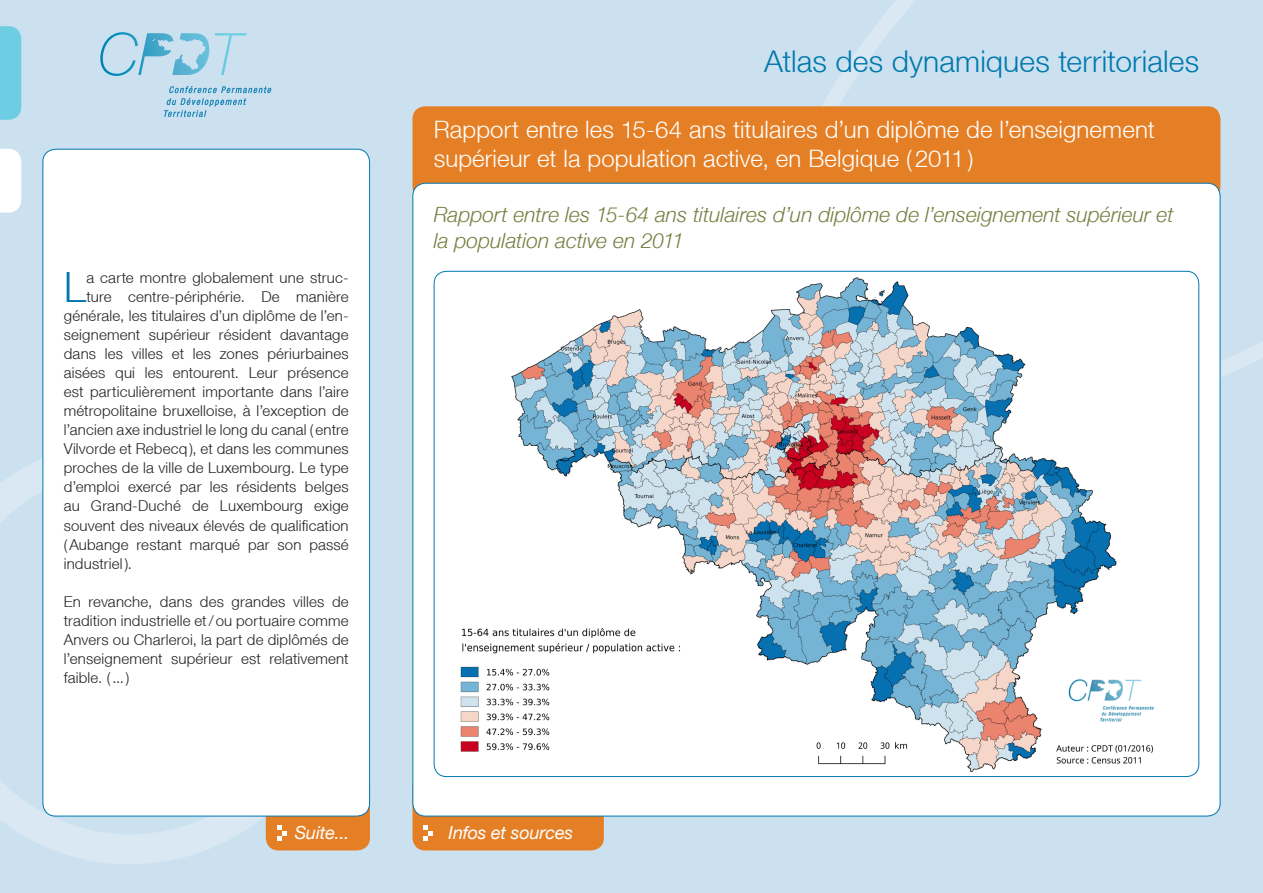
<style>
.page{position:relative;width:1263px;height:893px;background:#cce1f0}
.page>*{position:absolute;margin:0;border:0;box-sizing:border-box;transform-origin:0 0}
._05_Body_Texte{font:300 41.7px "Helvetica Neue LT";color:#0078ae}
._01_Titre_Atlas{font:300 30px "Helvetica Neue LT";letter-spacing:.005em;color:#0078ae}
._02_Titre_Fiche{font:300 24px/28.8px "Helvetica Neue LT";letter-spacing:.005em;color:#fff}
._03_Titre_Carte{font:italic 300 21px/25.2px "Helvetica Neue LT";color:#767e40}
._06_Texte_Onglets{font:italic 18px "Helvetica Neue LT";letter-spacing:-.01em;color:#fff}
._05_Body_Texte-2{font:300 15px/19px "Helvetica Neue LT";letter-spacing:.015em;color:#231f20;text-align:justify}
</style>
<div class="page">
<svg style="left:0;top:439px;width:343px;height:425px"></svg>
<svg style="left:822px;top:0;width:441px;height:437px"></svg>
<div style="left:412px;top:106px;width:808px;height:94px;background:#e57f25;border-radius:13px"></div>
<svg style="left:164px;top:86px;width:107px;height:31px"></svg>
<svg style="left:215px;top:33px;width:32px;height:42px"></svg>
<svg style="left:100px;top:32px;width:109px;height:44px"></svg>
<div style="left:0;top:26px;width:21px;height:94px;background:#6dcde3"></div>
<svg style="left:0;top:149px;width:21px;height:64px"></svg>
<div style="left:412px;top:774px;width:192px;height:76px;background:#e57f25;border-radius:13px"></div>
<div style="left:413px;top:183px;width:807px;height:633px;background:#fff;border-radius:13px"></div>
<svg style="left:423px;top:826px;width:10px;height:14px"></svg>
<div style="left:266px;top:774px;width:104px;height:76px;background:#e57f25;border-radius:13px"></div>
<svg style="left:277px;top:826px;width:10px;height:14px"></svg>
<div style="left:43px;top:149px;width:327px;height:667px;background:#fff;border-radius:13px"></div>
<img style="left:441px;top:271px;width:713px;height:506px">
<img style="left:457px;top:638px;width:224px;height:18px">
<p class="_01_Titre_Atlas" style="left:764px;top:43px;width:436px">Atlas des dynamiques territoriales</p>
<p class="_02_Titre_Fiche" style="left:434px;top:115px;width:722px">Rapport entre les 15-64 ans titulaires d’un diplôme de l’enseignement supérieur et la population active, en Belgique (2011)</p>
<p class="_05_Body_Texte" style="left:64px;top:262px;width:24px">L</p>
<p class="_05_Body_Texte-2" style="left:86px;top:268px;width:264px">a carte montre globalement une struc-</p>
<p class="_05_Body_Texte-2" style="left:86px;top:287px;width:264px">ture centre-périphérie. De manière</p>
<p class="_05_Body_Texte-2" style="left:64px;top:306px;width:286px">générale, les titulaires d’un diplôme de l’en-</p>
<p class="_05_Body_Texte-2" style="left:64px;top:325px;width:286px">seignement supérieur résident davantage</p>
<p class="_05_Body_Texte-2" style="left:64px;top:344px;width:286px">dans les villes et les zones périurbaines</p>
<p class="_05_Body_Texte-2" style="left:64px;top:363px;width:286px">aisées qui les entourent. Leur présence</p>
<p class="_05_Body_Texte-2" style="left:64px;top:382px;width:286px">est particulièrement importante dans l’aire</p>
<p class="_05_Body_Texte-2" style="left:64px;top:401px;width:286px">métropolitaine bruxelloise, à l’exception de</p>
<p class="_05_Body_Texte-2" style="left:64px;top:420px;width:286px">l’ancien axe industriel le long du canal ( entre</p>
<p class="_05_Body_Texte-2" style="left:64px;top:439px;width:286px">Vilvorde et Rebecq), et dans les communes</p>
<p class="_05_Body_Texte-2" style="left:64px;top:458px;width:286px">proches de la ville de Luxembourg. Le type</p>
<p class="_05_Body_Texte-2" style="left:64px;top:477px;width:286px">d’emploi exercé par les résidents belges</p>
<p class="_05_Body_Texte-2" style="left:64px;top:496px;width:286px">au Grand-Duché de Luxembourg exige</p>
<p class="_05_Body_Texte-2" style="left:64px;top:515px;width:286px">souvent des niveaux élevés de qualification</p>
<p class="_05_Body_Texte-2" style="left:64px;top:534px;width:286px">(Aubange restant marqué par son passé</p>
<p class="_05_Body_Texte-2" style="left:64px;top:553px;width:70px">industriel ).</p>
<p class="_05_Body_Texte-2" style="left:64px;top:592px;width:286px">En revanche, dans des grandes villes de tradition industrielle et/ou portuaire comme Anvers ou Charleroi, la part de diplômés de l’enseignement supérieur est relativement faible. (...)</p>
<p class="_03_Titre_Carte" style="left:434px;top:202px;width:741px">Rapport entre les 15-64 ans titulaires d’un diplôme de l’enseignement supérieur et la population active en 2011</p>
<p class="_06_Texte_Onglets" style="left:295px;top:822px;width:56px">Suite...</p>
<p class="_06_Texte_Onglets" style="left:449px;top:822px;width:126px">Infos et sources</p>
</div>
